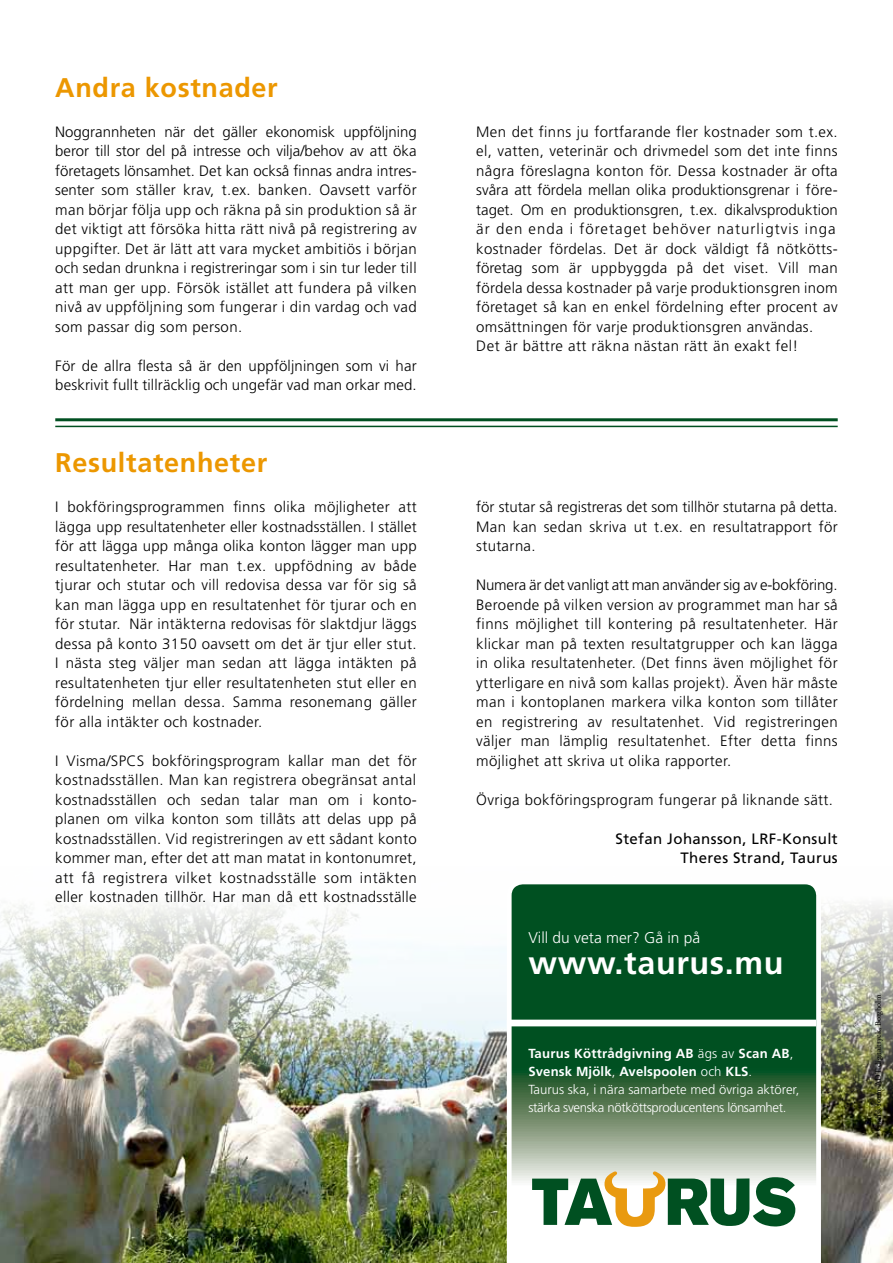
<style>
.page{position:relative;width:893px;height:1263px;background:#fff}
.page>*{position:absolute;margin:0;border:0;box-sizing:border-box;transform-origin:0 0}
.t1{font:700 32.25px "Frutiger";letter-spacing:.02em;color:#fff}
.t2{font:700 27px "Frutiger";letter-spacing:.025em;color:#ec9700}
.t3{font:300 15.6px "Frutiger";color:#fff}
.t4{font:300 15px/19.5px "Frutiger";letter-spacing:.02em;color:#000;text-align:justify}
.t5{font:15px/19.5px "Frutiger";letter-spacing:.025em;color:#000;text-align:right}
.t6{font:300 13.2px/18px "Frutiger";letter-spacing:-.025em;color:#fff}
.t7{font:8.25px "Adobe Garamond Pro";color:#000}
.s1{font-weight:700}
</style>
<div class="page">
<img style="left:0;top:904px;width:893px;height:359px">
<svg style="left:507px;top:884px;width:314px;height:379px"></svg>
<div style="left:507px;top:1020px;width:309px;height:6px;background:#fff"></div>
<svg style="left:532px;top:1171px;width:263px;height:56px"></svg>
<hr style="left:55px;top:426px;width:783px;height:1px;background:#005021">
<hr style="left:55px;top:418px;width:783px;height:3px;background:#005021">
<h2 class="t2" style="left:55px;top:72px;width:224px">Andra kostnader</h2>
<p class="t4" style="left:55px;top:122px;width:363px">Noggrannheten när det gäller ekonomisk uppföljning beror till stor del på intresse och vilja/behov av att öka företagets lönsamhet. Det kan också finnas andra intres&shy;senter som ställer krav, t.ex. banken. Oavsett varför man börjar följa upp och räkna på sin produktion så är det viktigt att försöka hitta rätt nivå på registrering av uppgifter. Det är lätt att vara mycket ambitiös i början och sedan drunkna i registreringar som i sin tur leder till att man ger upp. Försök istället att fundera på vilken nivå av uppföljning som fungerar i din vardag och vad som passar dig som person.</p>
<p class="t4" style="left:55px;top:356px;width:363px">För de allra flesta så är den uppföljningen som vi har beskrivit fullt tillräcklig och ungefär vad man orkar med.</p>
<h2 class="t2" style="left:55px;top:447px;width:214px">Resultatenheter</h2>
<p class="t4" style="left:55px;top:498px;width:363px">I bokföringsprogrammen finns olika möjligheter att lägga upp resultatenheter eller kostnadsställen. I stället för att lägga upp många olika konton lägger man upp resultatenheter. Har man t.ex. uppfödning av både tjurar och stutar och vill redovisa dessa var för sig så kan man lägga upp en resultatenhet för tjurar och en för stutar. När intäkterna redovisas för slaktdjur läggs dessa på konto 3150 oavsett om det är tjur eller stut.<br>I nästa steg väljer man sedan att lägga intäkten på resultatenheten tjur eller resultatenheten stut eller en fördelning mellan dessa. Samma resonemang gäller för alla intäkter och kostnader.</p>
<p class="t4" style="left:55px;top:751px;width:363px">I Visma/SPCS bokföringsprogram kallar man det för kostnadsställen. Man kan registrera obegränsat antal kostnadsställen och sedan talar man om i konto&shy;planen om vilka konton som tillåts att delas upp på kostnadsställen. Vid registreringen av ett sådant konto kommer man, efter det att man matat in kontonumret, att få registrera vilket kostnadsställe som intäkten eller kostnaden tillhör. Har man då ett kostnadsställe</p>
<p class="t4" style="left:476px;top:122px;width:363px;text-align:left">Men det finns ju fortfarande fler kostnader som t.ex. el, vatten, veterinär och drivmedel som det inte finns några föreslagna konton för. Dessa kostnader är ofta svåra att fördela mellan olika produktionsgrenar i före&shy;taget. Om en produktionsgren, t.ex. dikalvsproduktion är den enda i företaget behöver naturligtvis inga kostnader fördelas. Det är dock väldigt få nötkötts&shy;företag som är uppbyggda på det viset. Vill man fördela dessa kostnader på varje produktionsgren inom företaget så kan en enkel fördelning efter procent av omsättningen för varje produktionsgren användas.<br>Det är bättre att räkna nästan rätt än exakt fel!</p>
<p class="t4" style="left:476px;top:498px;width:363px">för stutar så registreras det som tillhör stutarna på detta.<br>Man kan sedan skriva ut t.ex. en resultatrapport för stutarna.</p>
<p class="t4" style="left:476px;top:576px;width:363px">Numera är det vanligt att man använder sig av e-bokföring.<br>Beroende på vilken version av programmet man har så finns möjlighet till kontering på resultatenheter. Här klickar man på texten resultatgrupper och kan lägga in olika resultatenheter. (Det finns även möjlighet för ytterligare en nivå som kallas projekt). Även här måste man i kontoplanen markera vilka konton som tillåter en registrering av resultatenhet. Vid registreringen väljer man lämplig resultatenhet. Efter detta finns möjlighet att skriva ut olika rapporter.</p>
<p class="t4" style="left:476px;top:790px;width:358px">Övriga bokföringsprogram fungerar på liknande sätt.</p>
<p class="t5" style="left:615px;top:829px;width:224px">Stefan Johansson, LRF-Konsult<br>Theres Strand, Taurus</p>
<p class="t3" style="left:528px;top:929px;width:173px">Vill du veta mer? Gå in på</p>
<h1 class="t1" style="left:528px;top:944px;width:257px">www.taurus.mu</h1>
<p class="t6" style="left:528px;top:1045px;width:273px"><span class="s1">Taurus Köttrådgivning AB</span> ägs av <span class="s1">Scan AB</span>, <span class="s1">Svensk Mjölk</span>, <span class="s1">Avelspoolen</span> och <span class="s1">KLS</span>.<br>Taurus ska, i nära samarbete med övriga aktörer, stärka svenska nötköttsproducentens lönsamhet.</p>
<p class="t7" style="left:873px;top:1130px;width:138px;rotate:-90deg">Grafisk form: ADT digitaltryck, Borgholm</p>
</div>
